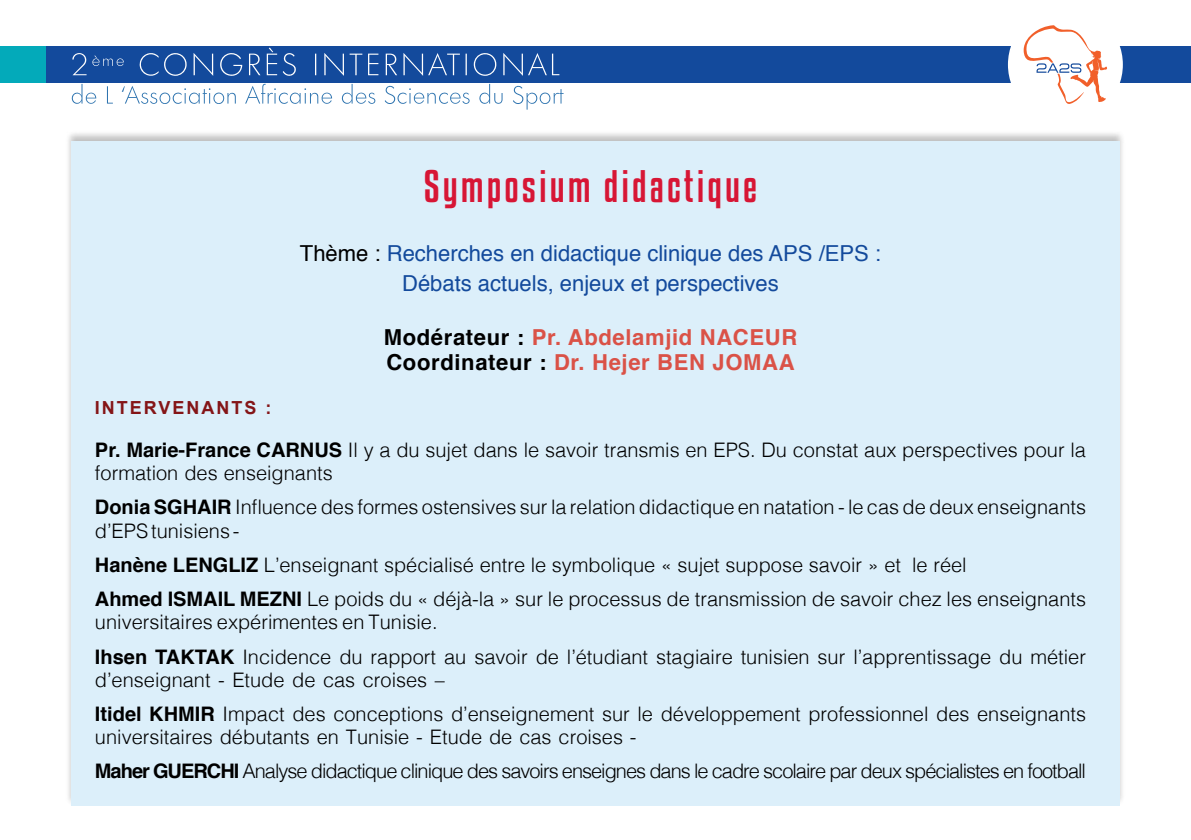
<style>
.page{position:relative;width:1191px;height:840px;background:#fff}
.page>*{position:absolute;margin:0;border:0;box-sizing:border-box;transform-origin:0 0}
.t1{font:40px "Kenyan Coffee Rg";letter-spacing:.075em;color:#d71635}
.t2{font:22px/30px "Helvetica";color:#134a9c;text-align:center}
.t3{font:700 22px/25.2px "Helvetica";letter-spacing:.03em;color:#da5247}
.t4{font:300 20px/34.4px "Helvetica";color:#000}
.t5{font:300 20px "Helvetica";letter-spacing:-.05em;color:#000}
.t6{font:700 20px "Helvetica";color:#000}
.t7{font:700 18px "Arial";letter-spacing:.11em;color:#841517}
.s1{color:#000}
.s2{font-weight:700}
</style>
<div class="page">
<div style="left:0;top:46px;width:1191px;height:37px;background:#134a9c"></div>
<div style="left:1008px;top:7px;width:114px;height:115px;background:#fff;border-radius:50%"></div>
<svg style="left:1023px;top:25px;width:84px;height:79px"></svg>
<svg style="left:72px;top:47px;width:487px;height:29px"></svg>
<svg style="left:71px;top:84px;width:492px;height:26px"></svg>
<div style="left:0;top:46px;width:45px;height:37px;background:#03aaba"></div>
<div style="left:65px;top:130px;width:1060px;height:675px;background:#000;opacity:.25"></div>
<div style="left:71px;top:142px;width:1048px;height:663px;background:#dceffa"></div>
<h1 class="t1" style="left:424px;top:162px;width:335px">Symposium didactique</h1>
<p class="t2" style="left:300px;top:239px;width:582px"><span class="s1">Thème :</span> Recherches en didactique clinique des APS /EPS :<br>Débats actuels, enjeux et perspectives</p>
<p class="t3" style="left:384px;top:325px;width:412px"><span class="s1">Modérateur :</span> Pr. Abdelamjid NACEUR<br><span class="s1">Coordinateur :</span> Dr. Hejer BEN JOMAA</p>
<p class="t7" style="left:95px;top:395px;width:178px">INTERVENANTS :</p>
<p class="t6" style="left:95px;top:433px;width:206px">Pr. Marie-France CARNUS</p>
<p class="t4" style="left:348px;top:431px;width:739px">Il y a du sujet dans le savoir transmis en EPS. Du constat aux perspectives pour la</p>
<p class="t4" style="left:95px;top:454px;width:992px">formation des enseignants<br><span class="s2">Donia SGHAIR</span> Influence des formes ostensives sur la relation didactique en natation - le cas de deux enseignants</p>
<p class="t4" style="left:95px;top:511px;width:30px">d’EPS</p>
<p class="t4" style="left:95px;top:511px;width:992px;text-indent:56px">tunisiens -<br><span class="s2">Hanène LENGLIZ</span> L’enseignant spécialisé entre le symbolique « sujet suppose savoir » et le réel<br><span class="s2">Ahmed ISMAIL MEZNI</span> Le poids du « déjà-la » sur le processus de transmission de savoir chez les enseignants</p>
<p class="t4" style="left:95px;top:603px;width:992px">universitaires expérimentes en Tunisie.<br><span class="s2">Ihsen TAKTAK</span> Incidence du rapport au savoir de l’étudiant stagiaire tunisien sur l’apprentissage du métier</p>
<p class="t4" style="left:95px;top:660px;width:351px">d’enseignant - Etude de cas croises –</p>
<p class="t6" style="left:95px;top:697px;width:70px">Itidel KHM</p>
<p class="t4" style="left:95px;top:700px;width:992px;line-height:23px;text-indent:100px"><span class="s2">IR</span> Impact des conceptions d’enseignement sur le développement professionnel des enseignants universitaires débutants en Tunisie - Etude de cas croises -</p>
<p class="t6" style="left:95px;top:754px;width:87px">Maher GUER</p>
<p class="t5" style="left:207px;top:753px;width:880px"><span class="s2">CHI</span> Analyse didactique clinique des savoirs enseignes dans le cadre scolaire par deux spécialistes en football</p>
</div>
